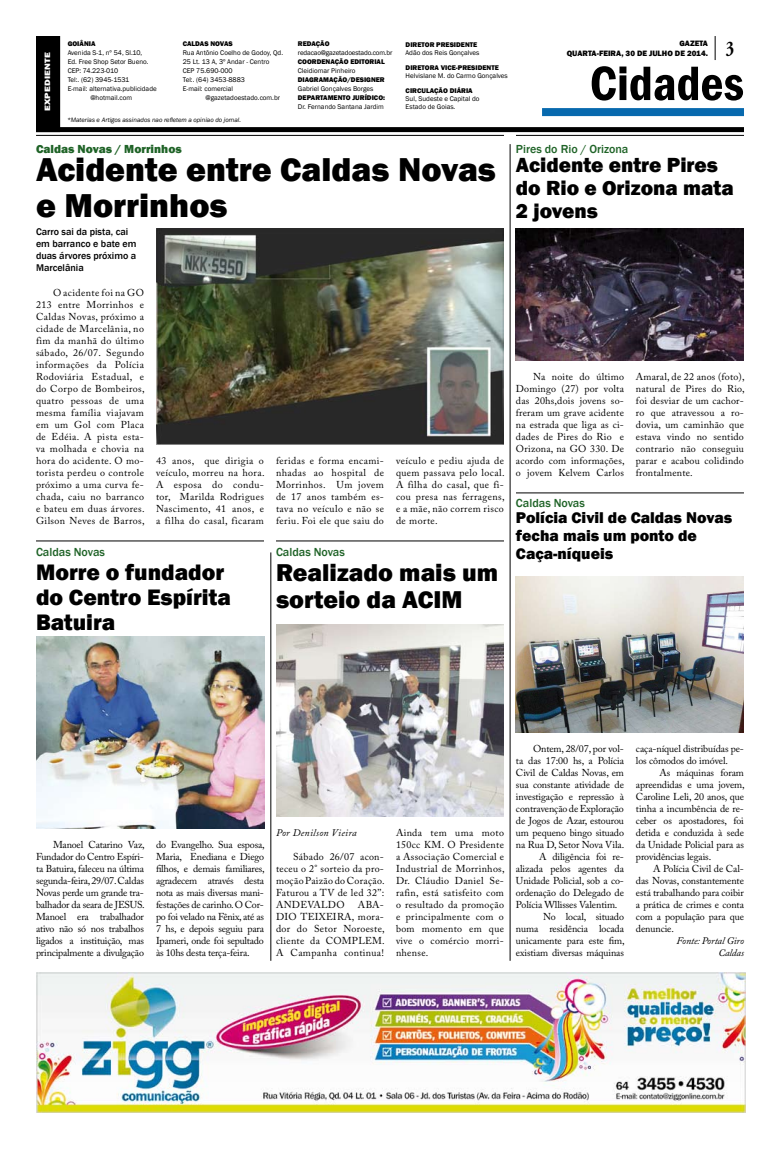
<style>
.page{position:relative;width:780px;height:1149px;background:#fff}
.page>*{position:absolute;margin:0;border:0;box-sizing:border-box;transform-origin:0 0}
.t1{font:600 condensed 50px "Franklin Gothic";color:#000}
.t2{font:800 34px/36px "Franklin Gothic";color:#000}
.t3{font:800 25px/27px "Franklin Gothic";color:#000}
.t4{font:800 23px/25px "Franklin Gothic";color:#000}
.t5{font:800 21px/23px "Franklin Gothic";color:#000}
.t6{font:700 20.8px "Adobe Garamond Pro";color:#000;scale:.77 1}
.t7{font:800 16px/18px "Franklin Gothic";color:#000}
.t8{font:500 12px "Franklin Gothic";color:#1f6327}
.t9{font:800 12px "Franklin Gothic";color:#1f6327}
.t10{font:10px/12px "Adobe Caslon Pro";letter-spacing:-.01em;color:#000;text-align:justify}
.t11{font:500 10px/12px "Franklin Gothic";color:#000}
.t12{font:italic 10px/12px "Adobe Caslon Pro";letter-spacing:-.005em;color:#000;text-align:right}
.t13{font:italic 10px "Adobe Caslon Pro";letter-spacing:.03em;color:#000}
.t14{font:800 8px/10px "Franklin Gothic";color:#000;text-align:right}
.t15{font:800 8px "Franklin Gothic";letter-spacing:.02em;color:#fff;scale:1.24 1}
.t16{font:7px/9px "Franklin Gothic";color:#000}
.t17{font:800 7px "Franklin Gothic";color:#000}
.t18{font:7px "Franklin Gothic";letter-spacing:-.02em;color:#000}
.t19{font:italic 6.5px "Franklin Gothic";color:#000}
</style>
<div class="page">
<hr style="left:516px;top:492px;width:228px;height:1px;background:#000">
<hr style="left:270px;top:552px;width:1px;height:408px;background:#000">
<hr style="left:36px;top:540px;width:228px;height:1px;background:#000">
<hr style="left:276px;top:540px;width:228px;height:1px;background:#000">
<hr style="left:509px;top:144px;width:1px;height:816px;background:#000">
<svg style="left:714px;top:36px;width:1px;height:24px"></svg>
<div style="left:37px;top:36px;width:23px;height:95px;background:#000"></div>
<div style="left:36px;top:36px;width:24px;height:96px;border:1px solid #000"></div>
<hr style="left:36px;top:135px;width:708px;height:1px;background:#000">
<div style="left:36px;top:127px;width:708px;height:5px;background:#000"></div>
<div style="left:542px;top:108px;width:202px;height:8px;background:#0769ae"></div>
<hr style="left:504px;top:133px;width:12px;height:4px;background:#fff">
<img style="left:36px;top:972px;width:709px;height:140px">
<img style="left:156px;top:228px;width:348px;height:216px">
<img style="left:36px;top:636px;width:228px;height:192px">
<img style="left:276px;top:624px;width:228px;height:192px">
<img style="left:516px;top:228px;width:228px;height:132px">
<img style="left:516px;top:576px;width:228px;height:156px">
<p class="t15" style="left:42px;top:111px;width:49px;rotate:-90deg">EXPEDIENTE</p>
<p class="t17" style="left:68px;top:39px;width:22px">Goiânia</p>
<p class="t16" style="left:68px;top:48px;width:76px">Avenida S-1, nº 54, Sl.10,</p>
<p class="t16" style="left:68px;top:57px;width:82px">Ed. Free Shop Setor Bueno.</p>
<p class="t16" style="left:68px;top:66px;width:52px">CEP: 74.223-010</p>
<p class="t16" style="left:68px;top:75px;width:63px">Tel:. (62) 3945-1531</p>
<p class="t16" style="left:68px;top:84px;width:91px">E-mail: alternativa.publicidade</p>
<p class="t16" style="left:90px;top:93px;width:43px">@hotmail.com</p>
<p class="t17" style="left:183px;top:39px;width:52px">CALDAS NOVAS</p>
<p class="t16" style="left:183px;top:48px;width:102px">Rua Antônio Coelho de Godoy, Qd.<br>25 Lt. 13 A, 3º Andar - Centro<br>CEP 75.690-000<br>Tel:. (64) 3453-8883<br>E-mail: comercial</p>
<p class="t16" style="left:205px;top:93px;width:76px">@gazetadoestado.com.br</p>
<p class="t19" style="left:67px;top:115px;width:175px">*Materias e Artigos assinados nao refletem a opiniao do jornal.</p>
<p class="t17" style="left:298px;top:39px;width:33px">REDAÇÃO</p>
<p class="t18" style="left:298px;top:48px;width:96px">redacao@gazetadoestado.com.br</p>
<p class="t17" style="left:298px;top:57px;width:88px">COORDENAÇÃO EDITORIAL</p>
<p class="t16" style="left:298px;top:66px;width:59px">Cleidiomar Pinheiro</p>
<p class="t17" style="left:298px;top:75px;width:88px">DIAGRAMAÇÃO/DESIGNER</p>
<p class="t16" style="left:298px;top:84px;width:77px">Gabriel Gonçalves Borges</p>
<p class="t17" style="left:298px;top:93px;width:11px">Departamento</p>
<p class="t17" style="left:352px;top:93px;width:20px">Jurídico</p>
<p class="t17" style="left:383px;top:93px;width:3px">:</p>
<p class="t16" style="left:298px;top:102px;width:87px">Dr. Fernando Santana Jardim</p>
<p class="t17" style="left:405px;top:40px;width:73px">DIRETOR PRESIDENTE</p>
<p class="t16" style="left:405px;top:48px;width:75px">Adão dos Reis Gonçalves</p>
<p class="t17" style="left:405px;top:63px;width:95px">DIRETORA VICE-PRESIDENTE</p>
<p class="t16" style="left:405px;top:71px;width:104px">Helvislane M. do Carmo Gonçalves</p>
<p class="t17" style="left:405px;top:86px;width:69px">CIRCULAÇÃO DIÁRIA</p>
<p class="t16" style="left:405px;top:94px;width:75px;line-height:8px">Sul, Sudeste e Capital do<br>Estado de Goias.</p>
<p class="t14" style="left:566px;top:38px;width:143px">GAZETA<br>QUARTA-FEIRA, 30 DE JULHO DE 2014.</p>
<h1 class="t1" style="left:589px;top:50px;width:156px">Cidades</h1>
<h3 class="t6" style="left:725px;top:36px;width:12px">3</h3>
<p class="t9" style="left:36px;top:141px;width:147px">Caldas Novas / Morrinhos</p>
<h2 class="t2" style="left:36px;top:151px;width:461px">Acidente entre Caldas Novas e Morrinhos</h2>
<p class="t11" style="left:36px;top:226px;width:102px">Carro sai da pista, cai em barranco e bate em duas árvores próximo a<br>Marcelânia</p>
<p class="t10" style="left:36px;top:286px;width:110px;text-indent:17px">O acidente foi na GO 213 entre Morrinhos e Caldas Novas, próximo a cidade de Marcelânia, no fim da manhã do último sábado, 26/07. Segundo informações da Polícia Rodoviária Estadual, e do Corpo de Bombeiros, quatro pessoas de uma mesma família viajavam em um Gol com Placa de Edéia. A pista esta&shy;va molhada e chovia na hora do acidente. O mo&shy;torista perdeu o controle próximo a uma curva fe&shy;chada, caiu no barranco e bateu em duas árvores.<br>Gilson Neves de Barros,</p>
<p class="t10" style="left:156px;top:454px;width:110px">43 anos, que dirigia o veículo, morreu na hora.<br>A esposa do condu&shy;tor, Marilda Rodrigues Nascimento, 41 anos, e a filha do casal, ficaram</p>
<p class="t10" style="left:276px;top:454px;width:109px">feridas e forma encami&shy;nhadas ao hospital de Morrinhos. Um jovem de 17 anos também es&shy;tava no veículo e não se feriu. Foi ele que saiu do</p>
<p class="t10" style="left:396px;top:454px;width:110px">veículo e pediu ajuda de quem passava pelo local.<br>A filha do casal, que fi&shy;cou presa nas ferragens, e a mãe, não correm risco de morte.</p>
<p class="t8" style="left:516px;top:141px;width:114px">Pires do Rio / Orizona</p>
<h3 class="t5" style="left:516px;top:153px;width:219px">Acidente entre Pires do Rio e Orizona mata<br>2 jovens</h3>
<p class="t10" style="left:516px;top:370px;width:110px;text-indent:17px">Na noite do último Domingo (27) por volta das 20hs,dois jovens so&shy;freram um grave acidente na estrada que liga as ci&shy;dades de Pires do Rio e Orizona, na GO 330. De acordo com informações, o jovem Kelvem Carlos</p>
<p class="t10" style="left:636px;top:370px;width:110px">Amaral, de 22 anos (foto), natural de Pires do Rio, foi desviar de um cachor&shy;ro que atravessou a ro&shy;dovia, um caminhão que estava vindo no sentido contrario não conseguiu parar e acabou colidindo frontalmente.</p>
<p class="t8" style="left:516px;top:495px;width:70px">Caldas Novas</p>
<h3 class="t7" style="left:516px;top:509px;width:218px">Polícia Civil de Caldas Novas fecha mais um ponto de</h3>
<p class="t8" style="left:36px;top:545px;width:70px">Caldas Novas</p>
<h3 class="t7" style="left:516px;top:545px;width:99px">Caça-níqueis</h3>
<h3 class="t4" style="left:36px;top:559px;width:196px">Morre o fundador do Centro Espírita<br>Batuira</h3>
<p class="t8" style="left:276px;top:545px;width:70px">Caldas Novas</p>
<h3 class="t3" style="left:276px;top:559px;width:224px">Realizado mais um sorteio da ACIM</h3>
<p class="t10" style="left:36px;top:838px;width:110px;text-indent:17px">Manoel Catarino Vaz, Fundador do Centro Espíri&shy;ta Batuira, faleceu na última segunda-feira, 29/07. Caldas Novas perde um grande tra&shy;balhador da seara de JESUS.<br>Manoel era trabalhador ativo não só nos trabalhos ligados a instituição, mas principalmente a divulgação</p>
<p class="t10" style="left:156px;top:838px;width:110px">do Evangelho. Sua esposa, Maria, Enediana e Diego filhos, e demais familiares, agradecem através desta nota as mais diversas mani&shy;festações de carinho. O Cor&shy;po foi velado na Fênix, até as 7 hs, e depois seguiu para Ipameri, onde foi sepultado às 10hs desta terça-feira.</p>
<p class="t13" style="left:276px;top:826px;width:82px">Por Denilson Vieira</p>
<p class="t10" style="left:276px;top:850px;width:110px;text-indent:17px">Sábado 26/07 acon&shy;teceu o 2° sorteio da pro&shy;moção Paizão do Coração.<br>Faturou a TV de led 32’’:<br>ANDEVALDO</p>
<p class="t10" style="left:276px;top:898px;width:110px;text-indent:82px">ABA-DIO TEIXEIRA, mora&shy;dor do Setor Noroeste, cliente da COMPLEM.<br>A Campanha continua!</p>
<p class="t10" style="left:396px;top:826px;width:110px">Ainda tem uma moto 150cc KM. O Presidente a Associação Comercial e Industrial de Morrinhos, Dr. Cláudio Daniel Se&shy;rafin, está satisfeito com o resultado da promoção e principalmente com o bom momento em que vive o comércio morri&shy;nhense.</p>
<p class="t10" style="left:533px;top:742px;width:92px">Ontem, 28/07, por vol-</p>
<p class="t10" style="left:516px;top:754px;width:109px">ta das 17:00 hs, a Polícia</p>
<p class="t10" style="left:516px;top:766px;width:109px">Civil de Caldas Novas, em</p>
<p class="t10" style="left:516px;top:778px;width:109px">sua constante atividade de</p>
<p class="t10" style="left:516px;top:790px;width:109px">investigação e repressão à</p>
<p class="t10" style="left:516px;top:802px;width:109px">contravenção de Exploração</p>
<p class="t10" style="left:516px;top:814px;width:109px">de Jogos de Azar, estourou</p>
<p class="t10" style="left:516px;top:826px;width:109px">um pequeno bingo situado</p>
<p class="t10" style="left:516px;top:838px;width:110px">na Rua D, Setor Nova Vila.</p>
<p class="t10" style="left:539px;top:850px;width:86px">A diligência foi re-</p>
<p class="t10" style="left:516px;top:862px;width:109px">alizada pelos agentes da</p>
<p class="t10" style="left:516px;top:874px;width:109px">Unidade Policial, sob a co-</p>
<p class="t10" style="left:516px;top:886px;width:109px">ordenação do Delegado de</p>
<p class="t10" style="left:516px;top:898px;width:103px">Polícia Wllisses Valentim.</p>
<p class="t10" style="left:543px;top:910px;width:82px">No local, situado</p>
<p class="t10" style="left:516px;top:922px;width:109px">numa residência locada</p>
<p class="t10" style="left:516px;top:934px;width:110px">unicamente para este fim,</p>
<p class="t10" style="left:516px;top:946px;width:109px">existiam diversas máquinas</p>
<p class="t10" style="left:636px;top:742px;width:109px">caça-níquel distribuídas pe&shy;los cômodos do imóvel.</p>
<p class="t10" style="left:636px;top:766px;width:110px;text-indent:23px">As máquinas foram apreendidas e uma jovem, Caroline Leli, 20 anos, que tinha a incumbência de re&shy;ceber os apostadores, foi detida e conduzida à sede da Unidade Policial para as providências legais.</p>
<p class="t10" style="left:636px;top:862px;width:109px;text-indent:17px">A Polícia Civil de Cal&shy;das Novas, constantemente está trabalhando para coibir a prática de crimes e conta com a população para que denuncie.</p>
<p class="t12" style="left:676px;top:934px;width:69px">Fonte: Portal Giro<br>Caldas</p>
</div>
